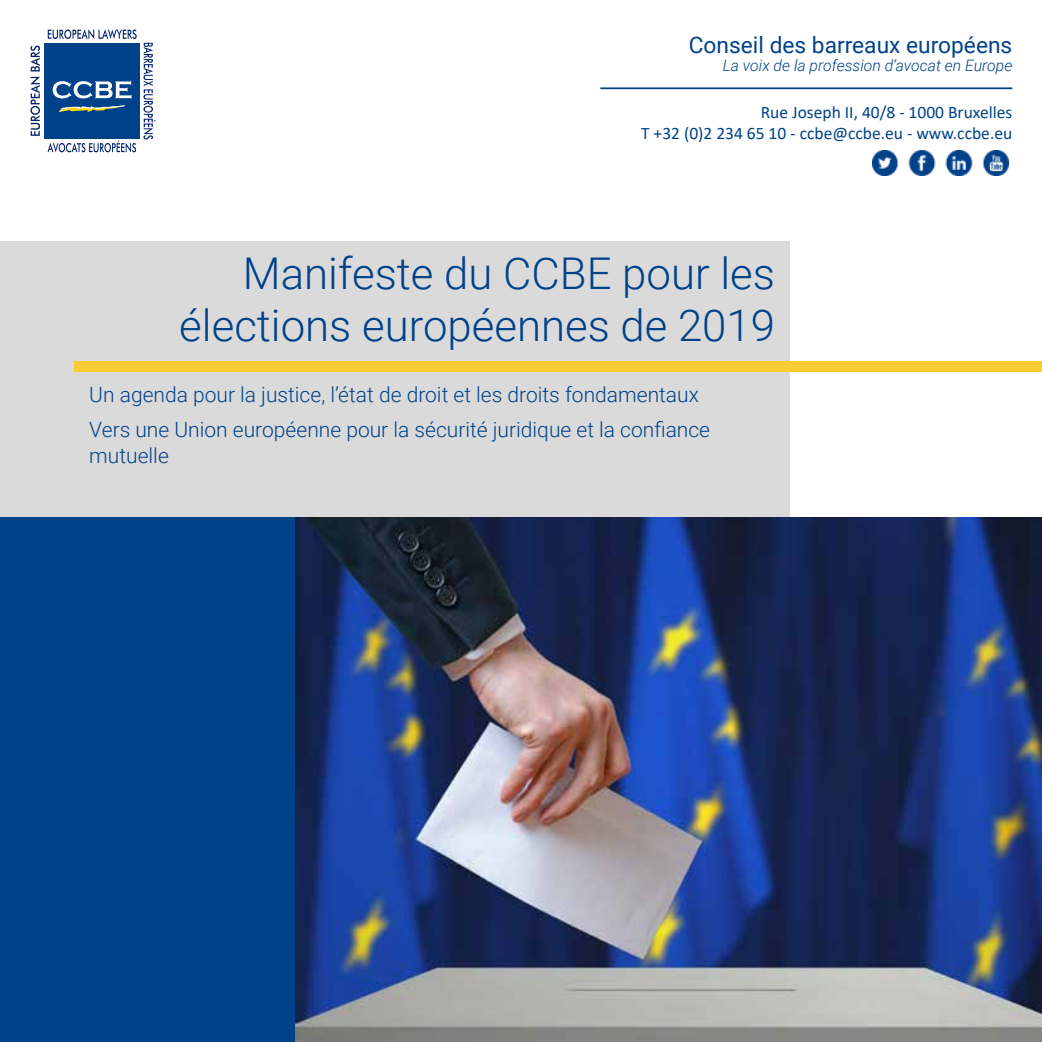
<style>
.page{position:relative;width:1042px;height:1042px;background:#fff}
.page>*{position:absolute;margin:0;border:0;box-sizing:border-box;transform-origin:0 0}
.t1{font:300 43.75px/52.5px "Roboto";color:#004289;text-align:right}
.t2{font:22.75px "Roboto";color:#004289}
.t3{font:300 21px/35.2px "Roboto";color:#004289}
.t4{font:17.5px/21px "Calibri";color:#004289;text-align:right}
.t5{font:italic 300 15.75px "Roboto";color:#004289}
</style>
<div class="page">
<div style="left:0;top:241px;width:790px;height:801px;background:#dadada"></div>
<div style="left:0;top:518px;width:1042px;height:524px;background:#004289"></div>
<hr style="left:600px;top:87px;width:412px;height:2px;background:#004289">
<div style="left:74px;top:361px;width:968px;height:11px;background:#f9cc35"></div>
<div style="left:44px;top:43px;width:96px;height:95px;background:#004289"></div>
<img style="left:59px;top:105px;width:66px;height:7px">
<svg style="left:53px;top:81px;width:78px;height:18px"></svg>
<svg style="left:48px;top:29px;width:89px;height:10px"></svg>
<svg style="left:47px;top:141px;width:89px;height:11px"></svg>
<svg style="left:143px;top:43px;width:12px;height:96px"></svg>
<svg style="left:30px;top:77px;width:10px;height:59px"></svg>
<svg style="left:30px;top:46px;width:10px;height:25px"></svg>
<img style="left:873px;top:150px;width:136px;height:25px">
<img style="left:295px;top:518px;width:747px;height:524px">
<p class="t2" style="left:689px;top:29px;width:325px">Conseil des barreaux européens</p>
<p class="t5" style="left:723px;top:55px;width:291px">La voix de la profession d’avocat en Europe</p>
<p class="t4" style="left:641px;top:101px;width:373px">Rue Joseph II, 40/8 - 1000 Bruxelles<br>T +32 (0)2 234 65 10 - ccbe@ccbe.eu - www.ccbe.eu</p>
<h1 class="t1" style="left:179px;top:245px;width:597px">Manifeste du CCBE pour les élections européennes de 2019</h1>
<p class="t3" style="left:89px;top:376px;width:622px">Un agenda pour la justice, l’état de droit et les droits fondamentaux<br>Vers une Union européenne pour la sécurité juridique et la confiance</p>
<p class="t3" style="left:89px;top:437px;width:81px">mutuelle</p>
</div>
